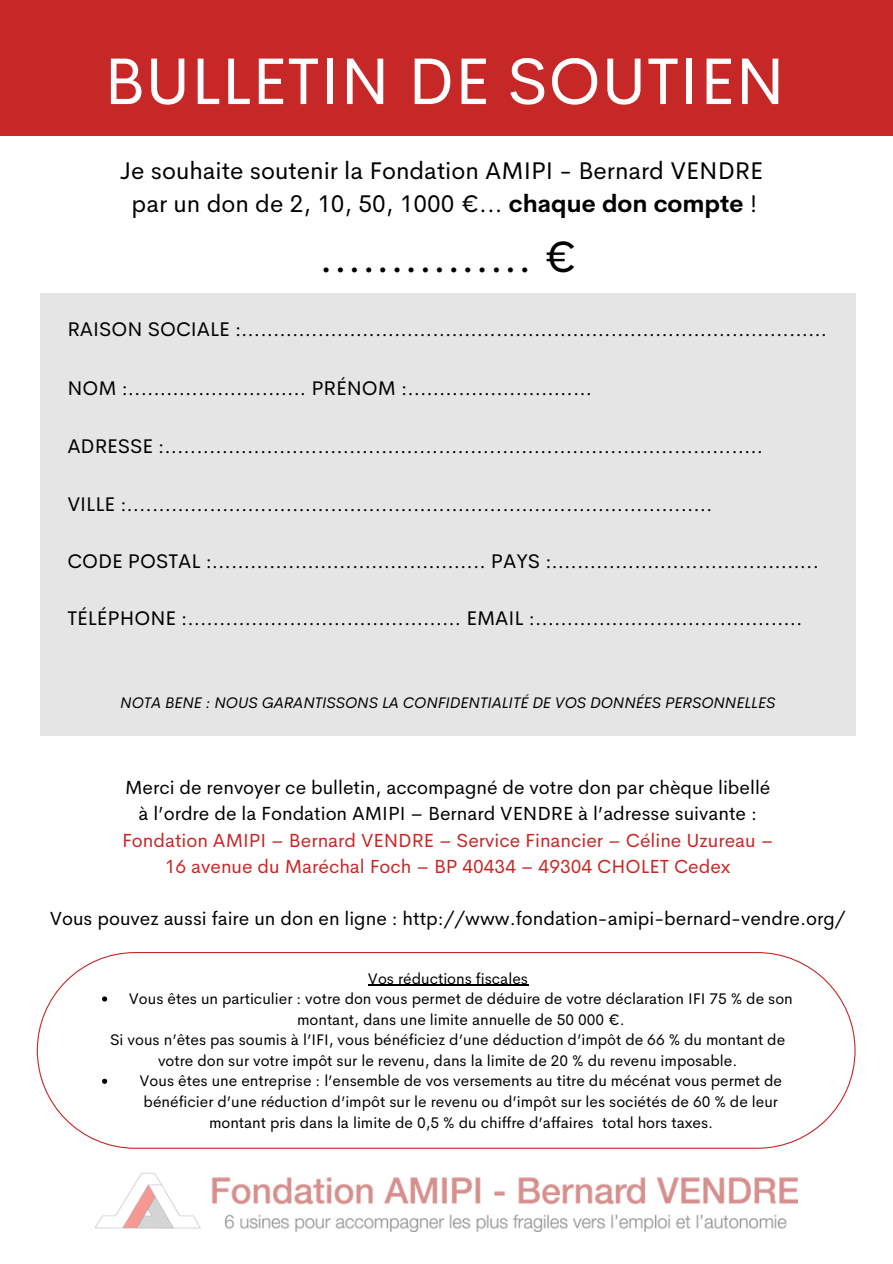
<style>
.page{position:relative;width:893px;height:1264px;background:#fff}
.page>*{position:absolute;margin:0;border:0;box-sizing:border-box;transform-origin:0 0}
.t1{font:66.15px "Cerebri Sans";color:#fff}
.t2{font:44.1px "Cerebri Sans";color:#000}
.t3{font:24.15px/33px "Cerebri Sans";color:#000;text-align:center}
.t4{font:19.8px "Cerebri Sans";color:#000}
.t5{font:19.05px/26.1px "Cerebri Sans";color:#000;text-align:center}
.t6{font:19.05px/26.1px "Cerebri Sans";color:#c62827;text-align:center}
.t7{font:15.45px/20.5px "Cerebri Sans";color:#000;text-align:center}
.t8{font:italic 15.45px "Cerebri Sans";color:#000}
.s1{font-weight:700}
</style>
<div class="page">
<img style="left:94px;top:1172px;width:703px;height:58px">
<div style="left:40px;top:293px;width:815px;height:443px;background:#e5e5e5"></div>
<svg style="left:37px;top:952px;width:818px;height:196px"></svg>
<div style="left:0;top:0;width:892px;height:136px;background:#c62827"></div>
<svg style="left:102px;top:996px;width:5px;height:5px"></svg>
<svg style="left:102px;top:1078px;width:5px;height:5px"></svg>
<hr style="left:368px;top:984px;width:160px;height:2px;background:#000">
<h1 class="t1" style="left:104px;top:38px;width:683px">BULLETIN DE SOUTIEN</h1>
<p class="t3" style="left:120px;top:153px;width:645px">Je souhaite soutenir la Fondation AMIPI - Bernard VENDRE par un don de 2, 10, 50, 1000 €... <span class="s1">chaque don compte</span> !</p>
<h2 class="t2" style="left:319px;top:228px;width:259px">............... €</h2>
<p class="t4" style="left:67px;top:316px;width:761px">RAISON SOCIALE :............................................................................................</p>
<p class="t4" style="left:67px;top:375px;width:526px">NOM :............................ PRÉNOM :.............................</p>
<p class="t4" style="left:67px;top:433px;width:697px">ADRESSE :..............................................................................................</p>
<p class="t4" style="left:67px;top:491px;width:646px">VILLE :............................................................................................</p>
<p class="t4" style="left:67px;top:548px;width:753px">CODE POSTAL :........................................... PAYS :..........................................</p>
<p class="t4" style="left:67px;top:605px;width:736px">TÉLÉPHONE :........................................... EMAIL :..........................................</p>
<p class="t8" style="left:120px;top:692px;width:656px">NOTA BENE : NOUS GARANTISSONS LA CONFIDENTIALITÉ DE VOS DONNÉES PERSONNELLES</p>
<p class="t5" style="left:125px;top:774px;width:646px">Merci de renvoyer ce bulletin, accompagné de votre don par chèque libellé à l’ordre de la Fondation AMIPI – Bernard VENDRE à l’adresse suivante :</p>
<p class="t6" style="left:122px;top:826px;width:652px">Fondation AMIPI – Bernard VENDRE – Service Financier – Céline Uzureau –<br>16 avenue du Maréchal Foch – BP 40434 – 49304 CHOLET Cedex</p>
<p class="t5" style="left:50px;top:905px;width:797px">Vous pouvez aussi faire un don en ligne : http://www.fondation-amipi-bernard-vendre.org/</p>
<p class="t7" style="left:368px;top:967px;width:161px">Vos réductions fiscales</p>
<p class="t7" style="left:129px;top:988px;width:665px">Vous êtes un particulier : votre don vous permet de déduire de votre déclaration IFI 75 % de son montant, dans une limite annuelle de 50 000 €.</p>
<p class="t7" style="left:110px;top:1029px;width:676px">Si vous n’êtes pas soumis à l’IFI, vous bénéficiez d’une déduction d’impôt de 66 % du montant de votre don sur votre impôt sur le revenu, dans la limite de 20 % du revenu imposable.</p>
<p class="t7" style="left:139px;top:1070px;width:644px">Vous êtes une entreprise : l’ensemble de vos versements au titre du mécénat vous permet de bénéficier d’une réduction d’impôt sur le revenu ou d’impôt sur les sociétés de 60 % de leur montant pris dans la limite de 0,5 % du chiffre d’affaires total hors taxes.</p>
</div>
